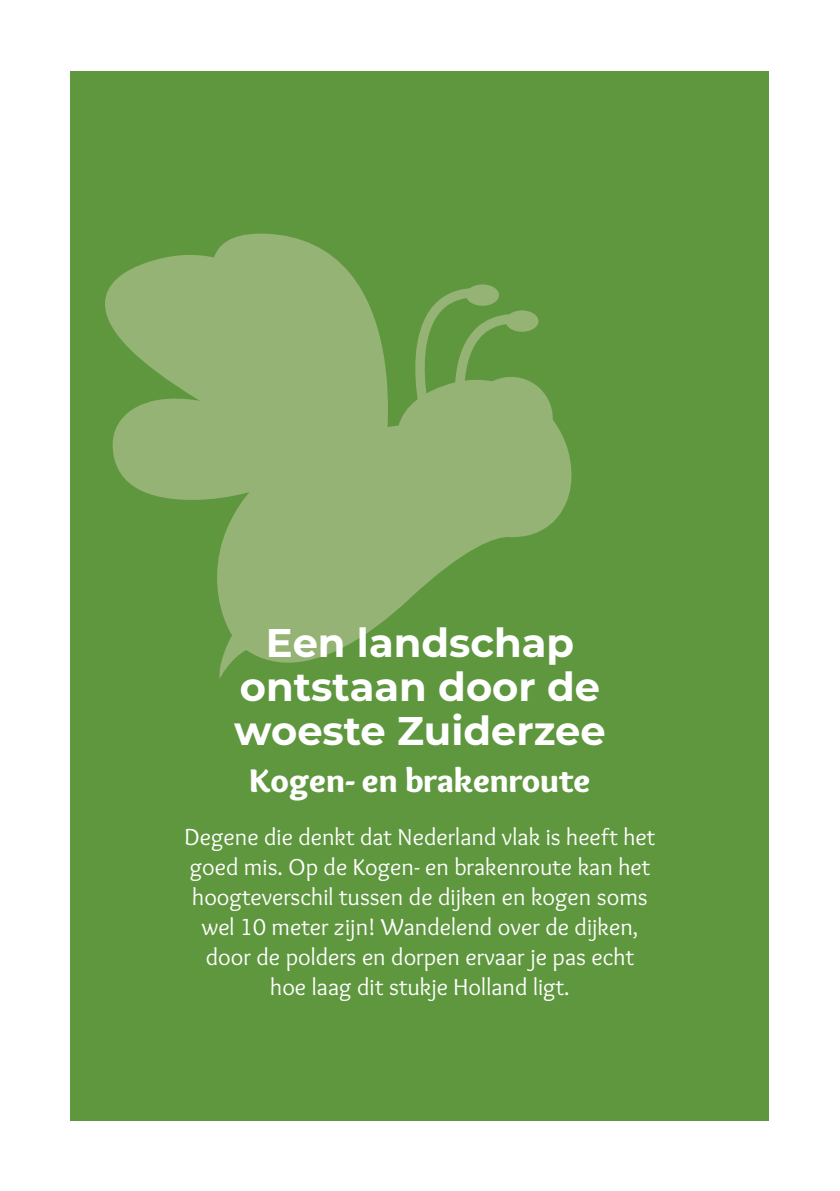
<style>
.page{position:relative;width:840px;height:1191px;background:#fff}
.page>*{position:absolute;margin:0;border:0;box-sizing:border-box;transform-origin:0 0}
.t1{font:700 40px/44px "Montserrat";color:#fff;text-align:center}
.t2{font:900 34px "Overlock";color:#fff}
.t3{font:24px/30px "Overlock";color:#fff;text-align:center}
</style>
<div class="page">
<div style="left:71px;top:71px;width:697px;height:1049px;background:#5f973f"></div>
<svg style="left:105px;top:233px;width:467px;height:445px;fill:#95b374"></svg>
<h1 class="t1" style="left:234px;top:620px;width:373px">Een landschap ontstaan door de woeste Zuiderzee</h1>
<h2 class="t2" style="left:249px;top:759px;width:342px">Kogen- en brakenroute</h2>
<p class="t3" style="left:184px;top:822px;width:472px">Degene die denkt dat Nederland vlak is heeft het goed mis. Op de Kogen- en brakenroute kan het hoogteverschil tussen de dijken en kogen soms wel 10 meter zijn! Wandelend over de dijken, door de polders en dorpen ervaar je pas echt<br>hoe laag dit stukje Holland ligt.</p>
</div>
